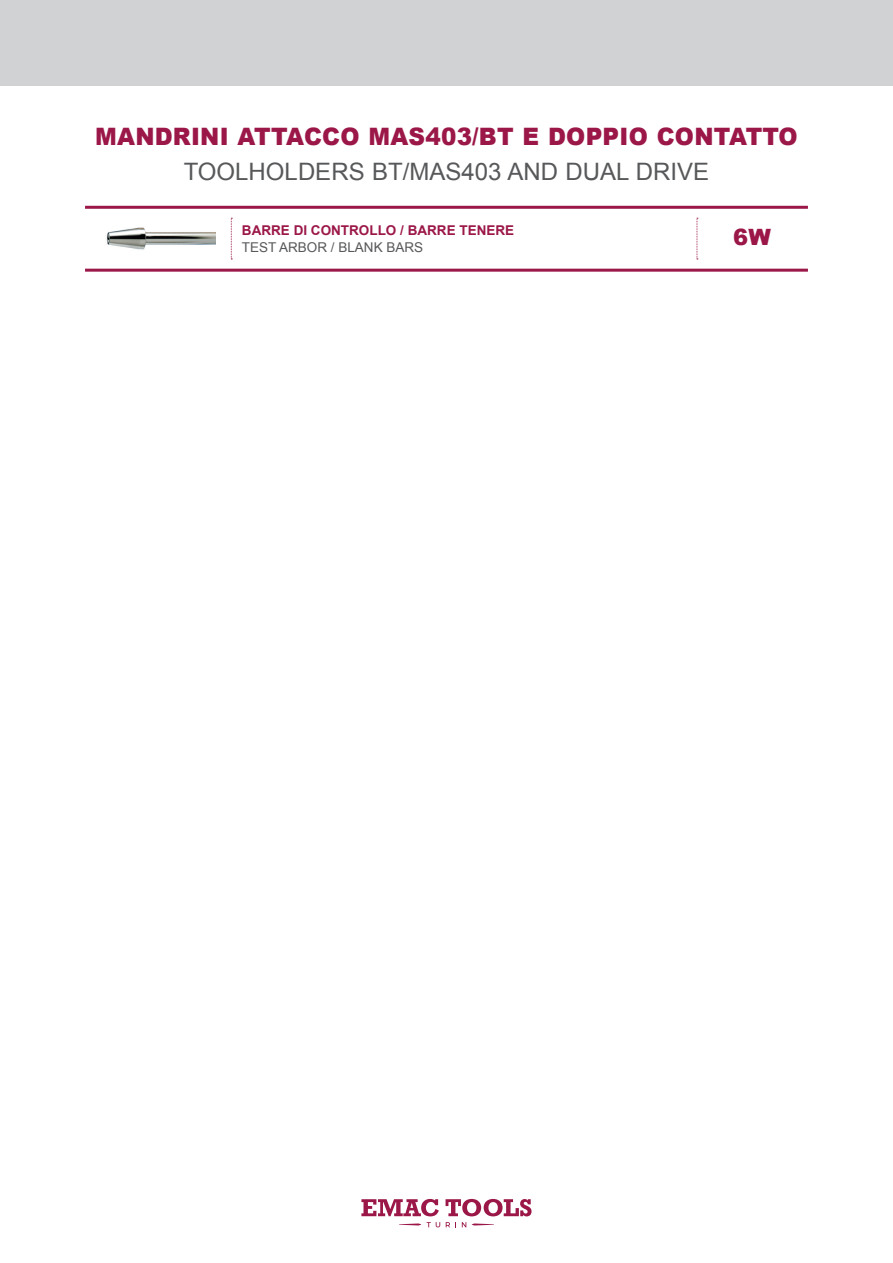
<style>
.page{position:relative;width:893px;height:1263px;background:#fff}
.page>*{position:absolute;margin:0;border:0;box-sizing:border-box;transform-origin:0 0}
.t1{font:900 24px "Arial";letter-spacing:.01em;color:#9b1748;scale:.96 1}
.t2{font:24px "Arial";color:#57585a}
.t3{font:900 22.5px "Arial";color:#9b1748}
.t4{font:700 13.5px "Arial";color:#9b1748}
.t5{font:13.5px "Arial";color:#57585a}
</style>
<div class="page">
<div style="left:0;top:0;width:893px;height:85px;background:#d1d2d4"></div>
<svg style="left:361px;top:1199px;width:78px;height:17px"></svg>
<svg style="left:446px;top:1199px;width:85px;height:17px"></svg>
<svg style="left:399px;top:1222px;width:95px;height:5px"></svg>
<img style="left:106px;top:227px;width:110px;height:23px">
<hr style="left:85px;top:206px;width:723px;height:3px;background:#9b1748">
<hr style="left:85px;top:269px;width:723px;height:3px;background:#9b1748">
<svg style="left:231px;top:218px;width:1px;height:42px"></svg>
<svg style="left:697px;top:218px;width:1px;height:42px"></svg>
<p class="t1" style="left:95px;top:123px;width:733px">MANDRINI ATTACCO MAS403/BT E DOPPIO CONTATTO</p>
<p class="t2" style="left:184px;top:156px;width:527px">TOOLHOLDERS BT/MAS403 AND DUAL DRIVE</p>
<p class="t4" style="left:242px;top:222px;width:274px">BARRE DI CONTROLLO / BARRE TENERE</p>
<p class="t5" style="left:242px;top:238px;width:183px">TEST ARBOR / BLANK BARS</p>
<p class="t3" style="left:733px;top:224px;width:39px">6W</p>
</div>
